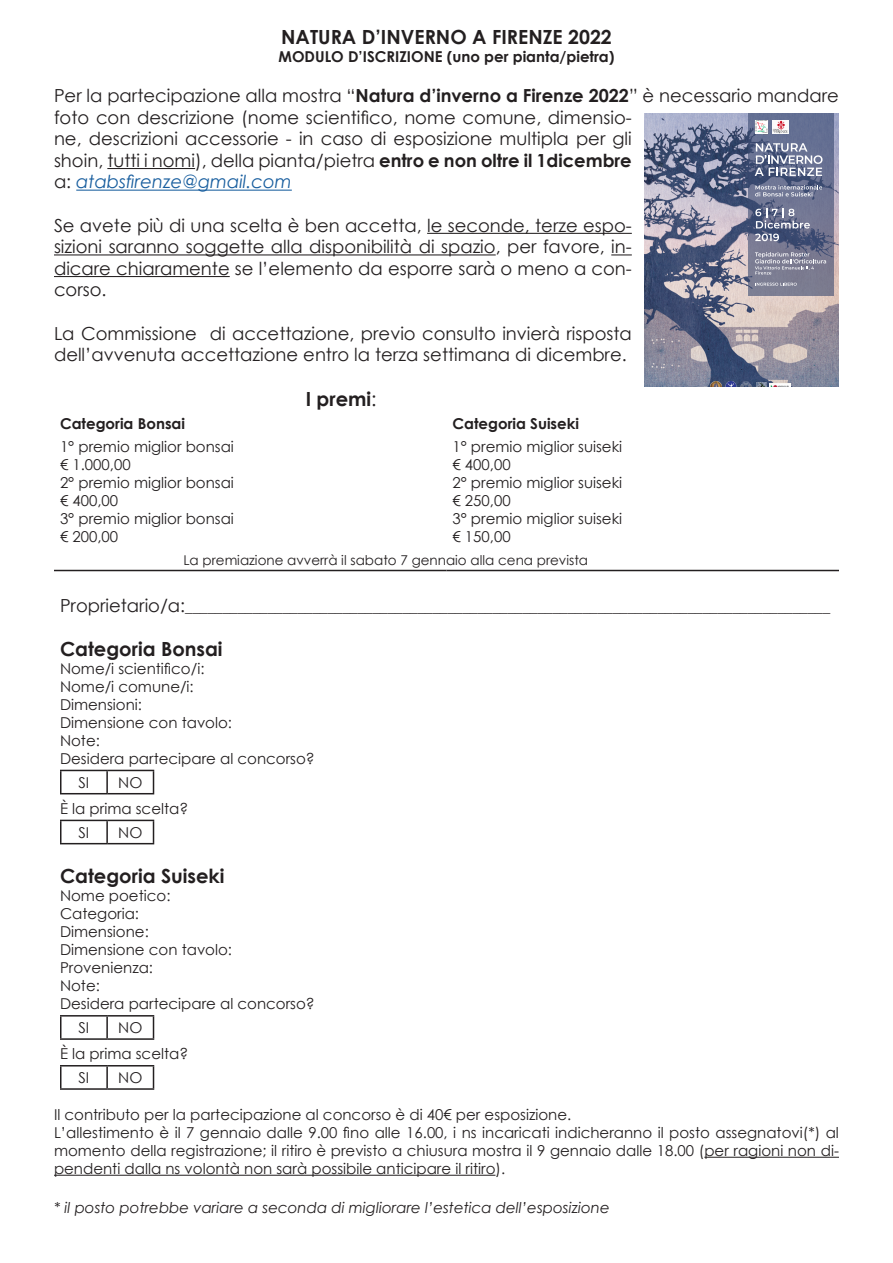
<style>
.page{position:relative;width:893px;height:1263px;background:#fff}
.page>*{position:absolute;margin:0;border:0;box-sizing:border-box;transform-origin:0 0}
.t1{font:700 19.5px "Century Gothic";color:#231f20}
.t2{font:18px/21.6px "Century Gothic";color:#231f20}
.t3{font:15px/18px "Century Gothic";color:#231f20;text-align:justify}
.t4{font:700 15px "Century Gothic";color:#231f20}
.t5{font:italic 15px "Century Gothic";color:#231f20}
.t6{font:13.5px "Century Gothic";color:#231f20}
.t7{font:700 1.8px "Century Gothic";color:#00ab6b;scale:1.31 1}
.s1{font-weight:700}
.s2{font-style:italic;color:#175d9e}
.s3{font-weight:400}
.s4{font-size:18px}
</style>
<div class="page">
<hr style="left:107px;top:168px;width:88px;height:1px;background:#231f20">
<hr style="left:76px;top:190px;width:216px;height:1px;background:#175d9e">
<hr style="left:427px;top:233px;width:205px;height:1px;background:#231f20">
<hr style="left:54px;top:254px;width:442px;height:1px;background:#231f20">
<svg style="left:611px;top:254px;width:21px;height:1px"></svg>
<hr style="left:54px;top:276px;width:176px;height:1px;background:#231f20">
<hr style="left:704px;top:1157px;width:135px;height:1px;background:#231f20">
<hr style="left:54px;top:1175px;width:441px;height:1px;background:#231f20">
<hr style="left:54px;top:570px;width:392px;height:1px;background:#231f20">
<hr style="left:446px;top:570px;width:393px;height:1px;background:#231f20">
<hr style="left:60px;top:770px;width:47px;height:1px;background:#231f20">
<hr style="left:60px;top:771px;width:2px;height:22px;background:#231f20">
<hr style="left:107px;top:770px;width:47px;height:1px;background:#231f20">
<hr style="left:106px;top:771px;width:2px;height:22px;background:#231f20">
<svg style="left:153px;top:771px;width:1px;height:22px"></svg>
<hr style="left:60px;top:793px;width:47px;height:1px;background:#231f20">
<hr style="left:107px;top:793px;width:47px;height:1px;background:#231f20">
<hr style="left:60px;top:820px;width:47px;height:1px;background:#231f20">
<hr style="left:60px;top:821px;width:2px;height:22px;background:#231f20">
<hr style="left:107px;top:820px;width:47px;height:1px;background:#231f20">
<hr style="left:106px;top:821px;width:2px;height:22px;background:#231f20">
<svg style="left:153px;top:821px;width:1px;height:22px"></svg>
<hr style="left:60px;top:843px;width:47px;height:1px;background:#231f20">
<hr style="left:107px;top:843px;width:47px;height:1px;background:#231f20">
<hr style="left:60px;top:1015px;width:47px;height:1px;background:#231f20">
<hr style="left:60px;top:1016px;width:2px;height:22px;background:#231f20">
<hr style="left:107px;top:1015px;width:47px;height:1px;background:#231f20">
<hr style="left:106px;top:1016px;width:2px;height:22px;background:#231f20">
<svg style="left:153px;top:1016px;width:1px;height:22px"></svg>
<hr style="left:60px;top:1038px;width:47px;height:2px;background:#231f20">
<hr style="left:107px;top:1038px;width:47px;height:2px;background:#231f20">
<hr style="left:60px;top:1065px;width:47px;height:1px;background:#231f20">
<hr style="left:60px;top:1066px;width:2px;height:22px;background:#231f20">
<hr style="left:107px;top:1065px;width:47px;height:1px;background:#231f20">
<hr style="left:106px;top:1066px;width:2px;height:22px;background:#231f20">
<svg style="left:153px;top:1066px;width:1px;height:22px"></svg>
<hr style="left:60px;top:1088px;width:47px;height:2px;background:#231f20">
<hr style="left:107px;top:1088px;width:47px;height:2px;background:#231f20">
<img style="left:645px;top:114px;width:194px;height:273px">
<svg style="left:748px;top:114px;width:86px;height:182px;background:#686f8d"></svg>
<svg style="left:755px;top:143px;width:67px;height:33px;background:#8a92ab"></svg>
<svg style="left:755px;top:185px;width:67px;height:11px"></svg>
<svg style="left:755px;top:208px;width:55px;height:33px;background:#747c97"></svg>
<svg style="left:755px;top:283px;width:42px;height:3px"></svg>
<svg style="left:755px;top:252px;width:71px;height:22px;background:#9090a3"></svg>
<img style="left:737px;top:380px;width:19px;height:7px">
<svg style="left:756px;top:382px;width:10px;height:5px"></svg>
<img style="left:769px;top:384px;width:21px;height:3px">
<svg style="left:710px;top:382px;width:27px;height:5px"></svg>
<div style="left:755px;top:120px;width:13px;height:14px;background:#fff"></div>
<svg style="left:757px;top:122px;width:9px;height:8px"></svg>
<img style="left:773px;top:120px;width:15px;height:14px">
<p class="t1" style="left:281px;top:23px;width:332px">NATURA D’INVERNO A FIRENZE 2022</p>
<p class="t4" style="left:278px;top:46px;width:337px">MODULO D’ISCRIZIONE (uno per pianta/pietra)</p>
<p class="t2" style="left:54px;top:84px;width:786px">Per la partecipazione alla mostra “<span class="s1">Natura d’inverno a Firenze 2022</span>” è necessario mandare foto con descrizione (nome scientifico, nome comune, dimensio-<br>ne, descrizioni accessorie - in caso di esposizione multipla per gli<br>shoin, tutti i nomi), della pianta/pietra <span class="s1">entro e non oltre il 1dicembre<br></span>a: <span class="s2">atabsfirenze@gmail.com</span></p>
<p class="t2" style="left:54px;top:214px;width:579px;text-align:justify">Se avete più di una scelta è ben accetta, le seconde, terze espo&shy;sizioni saranno soggette alla disponibilità di spazio, per favore, in&shy;dicare chiaramente se l’elemento da esporre sarà o meno a con&shy;corso.</p>
<p class="t2" style="left:54px;top:322px;width:579px">La Commissione di accettazione, previo consulto invierà risposta dell’avvenuta accettazione entro la terza settimana di dicembre.</p>
<p class="t1" style="left:306px;top:384px;width:72px">I premi<span class="s3">:</span></p>
<p class="t4" style="left:60px;top:412px;width:127px">Categoria Bonsai</p>
<p class="t4" style="left:452px;top:412px;width:128px">Categoria Suiseki</p>
<p class="t3" style="left:60px;top:438px;width:175px">1° premio miglior bonsai</p>
<p class="t3" style="left:60px;top:456px;width:72px">€ 1.000,00</p>
<p class="t3" style="left:60px;top:474px;width:175px">2° premio miglior bonsai</p>
<p class="t3" style="left:60px;top:492px;width:60px">€ 400,00</p>
<p class="t3" style="left:60px;top:510px;width:175px">3° premio miglior bonsai</p>
<p class="t3" style="left:60px;top:528px;width:60px">€ 200,00</p>
<p class="t7" style="left:758px;top:130px;width:7px">ATABS</p>
<p class="t3" style="left:452px;top:438px;width:171px">1° premio miglior suiseki</p>
<p class="t3" style="left:452px;top:456px;width:60px">€ 400,00</p>
<p class="t3" style="left:452px;top:474px;width:171px">2° premio miglior suiseki</p>
<p class="t3" style="left:452px;top:492px;width:60px">€ 250,00</p>
<p class="t3" style="left:452px;top:510px;width:171px">3° premio miglior suiseki</p>
<p class="t3" style="left:452px;top:528px;width:60px">€ 150,00</p>
<p class="t6" style="left:183px;top:550px;width:406px">La premiazione avverrà il sabato 7 gennaio alla cena prevista</p>
<p class="t3" style="left:60px;top:597px;width:772px"><span class="s4">Proprietario/a:</span>______________________________________________________________________________________</p>
<p class="t1" style="left:60px;top:634px;width:164px">Categoria Bonsai</p>
<p class="t3" style="left:60px;top:659px;width:146px">Nome/i scientifico/i:</p>
<p class="t3" style="left:60px;top:677px;width:135px">Nome/i comune/i:</p>
<p class="t3" style="left:60px;top:695px;width:84px">Dimensioni:</p>
<p class="t3" style="left:60px;top:713px;width:174px">Dimensione con tavolo:</p>
<p class="t3" style="left:60px;top:731px;width:41px">Note:</p>
<p class="t3" style="left:60px;top:749px;width:256px">Desidera partecipare al concorso?</p>
<p class="t3" style="left:79px;top:773px;width:12px">SI</p>
<p class="t3" style="left:118px;top:773px;width:26px">NO</p>
<p class="t3" style="left:60px;top:799px;width:130px">È la prima scelta?</p>
<p class="t3" style="left:79px;top:823px;width:12px">SI</p>
<p class="t3" style="left:118px;top:823px;width:26px">NO</p>
<p class="t1" style="left:60px;top:861px;width:166px">Categoria Suiseki</p>
<p class="t3" style="left:60px;top:886px;width:112px">Nome poetico:</p>
<p class="t3" style="left:60px;top:904px;width:81px">Categoria:</p>
<p class="t3" style="left:60px;top:922px;width:90px">Dimensione:</p>
<p class="t3" style="left:60px;top:940px;width:174px">Dimensione con tavolo:</p>
<p class="t3" style="left:60px;top:958px;width:95px">Provenienza:</p>
<p class="t3" style="left:60px;top:976px;width:41px">Note:</p>
<p class="t3" style="left:60px;top:994px;width:256px">Desidera partecipare al concorso?</p>
<p class="t3" style="left:79px;top:1018px;width:12px">SI</p>
<p class="t3" style="left:118px;top:1018px;width:26px">NO</p>
<p class="t3" style="left:60px;top:1044px;width:130px">È la prima scelta?</p>
<p class="t3" style="left:79px;top:1068px;width:12px">SI</p>
<p class="t3" style="left:118px;top:1068px;width:26px">NO</p>
<p class="t3" style="left:54px;top:1105px;width:519px">Il contributo per la partecipazione al concorso è di 40€ per esposizione.</p>
<p class="t3" style="left:54px;top:1123px;width:786px">L’allestimento è il 7 gennaio dalle 9.00 fino alle 16.00, i ns incaricati indicheranno il posto assegnatovi(*) al momento della registrazione; il ritiro è previsto a chiusura mostra il 9 gennaio dalle 18.00 (per ragioni non di&shy;pendenti dalla ns volontà non sarà possibile anticipare il ritiro).</p>
<p class="t5" style="left:54px;top:1197px;width:557px">* il posto potrebbe variare a seconda di migliorare l’estetica dell’esposizione</p>
</div>
